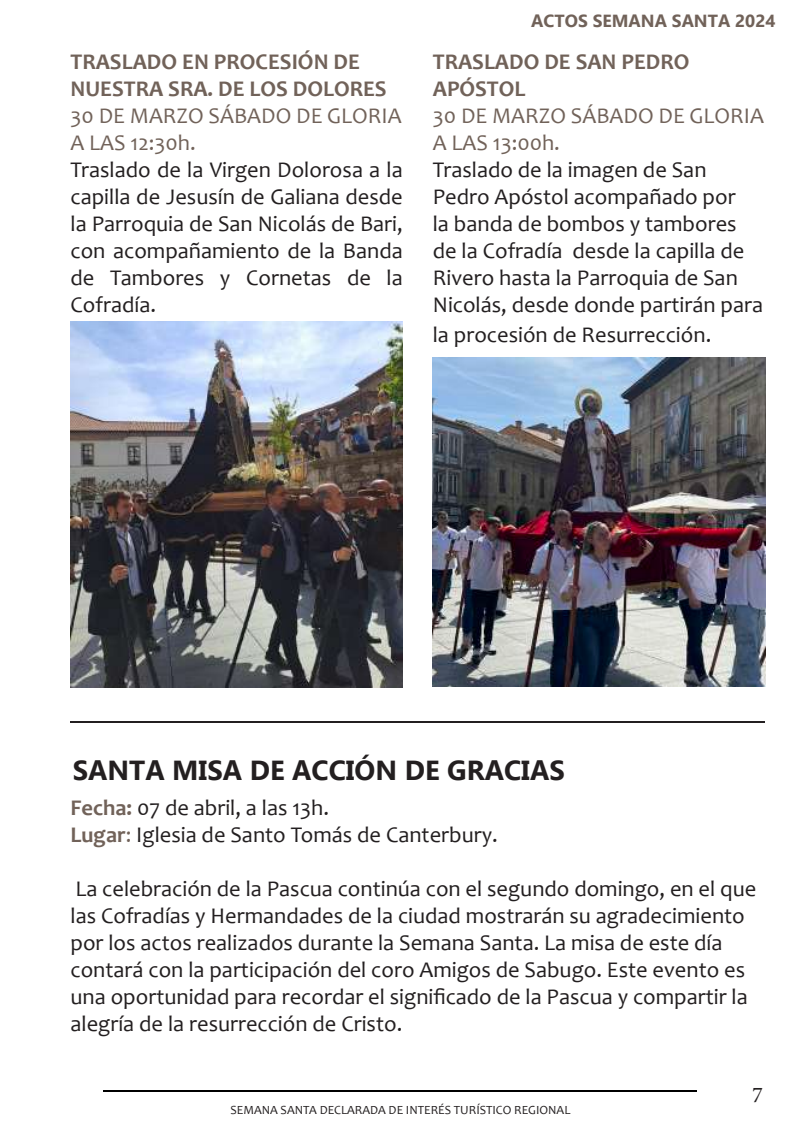
<style>
.page{position:relative;width:801px;height:1134px;background:#fff}
.page>*{position:absolute;margin:0;border:0;box-sizing:border-box;transform-origin:0 0}
.t1{font:700 27.5px "Ebrima";color:#231f20}
.t2{font:22.5px/27px "Candara";color:#231f20}
.t3{font:700 22.5px/27px "Candara";color:#716259}
.t4{font:22.5px/27px "Candara";color:#716259}
.t5{font:22.5px "Minion Pro";color:#231f20}
.t6{font:700 17.5px "Ebrima";color:#716259}
.t7{font:12.5px "Candara";color:#231f20}
.s1{font-weight:700;color:#716259}
.s2{color:#716259}
</style>
<div class="page">
<hr style="left:103px;top:1090px;width:594px;height:1px;background:#000">
<img style="left:71px;top:321px;width:332px;height:366px">
<img style="left:433px;top:358px;width:332px;height:328px">
<hr style="left:71px;top:721px;width:694px;height:1px;background:#231f20">
<p class="t3" style="left:71px;top:47px;width:318px">TRASLADO EN PROCESIÓN DE<br>NUESTRA SRA. DE LOS DOLORES</p>
<p class="t4" style="left:71px;top:102px;width:332px">30 DE MARZO SÁBADO DE GLORIA<br>A LAS 12:30h.</p>
<p class="t2" style="left:71px;top:156px;width:334px;text-align:justify">Traslado de la Virgen Dolorosa a la capilla de Jesusín de Galiana desde la Parroquia de San Nicolás de Bari, con acompañamiento de la Banda de Tambores y Cornetas de la Cofradía.</p>
<p class="t6" style="left:531px;top:7px;width:246px">ACTOS SEMANA SANTA 2024</p>
<p class="t3" style="left:433px;top:47px;width:258px">TRASLADO DE SAN PEDRO<br>APÓSTOL</p>
<p class="t4" style="left:433px;top:102px;width:333px">30 DE MARZO SÁBADO DE GLORIA<br>A LAS 13:00h.</p>
<p class="t2" style="left:433px;top:156px;width:332px">Traslado de la imagen de San<br>Pedro Apóstol acompañado por<br>la banda de bombos y tambores de la Cofradía desde la capilla de<br>Rivero hasta la Parroquia de San<br>Nicolás, desde donde partirán para</p>
<p class="t2" style="left:433px;top:321px;width:280px">la procesión de Resurrección.</p>
<p class="t1" style="left:73px;top:749px;width:493px">SANTA MISA DE ACCIÓN DE GRACIAS</p>
<p class="t2" style="left:71px;top:794px;width:429px"><span class="s1">Fecha:</span> 07 de abril, a las 13h.<br><span class="s1">Lugar</span><span class="s2">:</span> Iglesia de Santo Tomás de Canterbury.</p>
<p class="t2" style="left:71px;top:875px;width:687px">La celebración de la Pascua continúa con el segundo domingo, en el que las Cofradías y Hermandades de la ciudad mostrarán su agradecimiento por los actos realizados durante la Semana Santa. La misa de este día contará con la participación del coro Amigos de Sabugo. Este evento es una oportunidad para recordar el significado de la Pascua y compartir la alegría de la resurrección de Cristo.</p>
<p class="t7" style="left:230px;top:1102px;width:341px">SEMANA SANTA DECLARADA DE INTERÉS TURÍSTICO REGIONAL</p>
<p class="t5" style="left:752px;top:1080px;width:12px">7</p>
</div>
